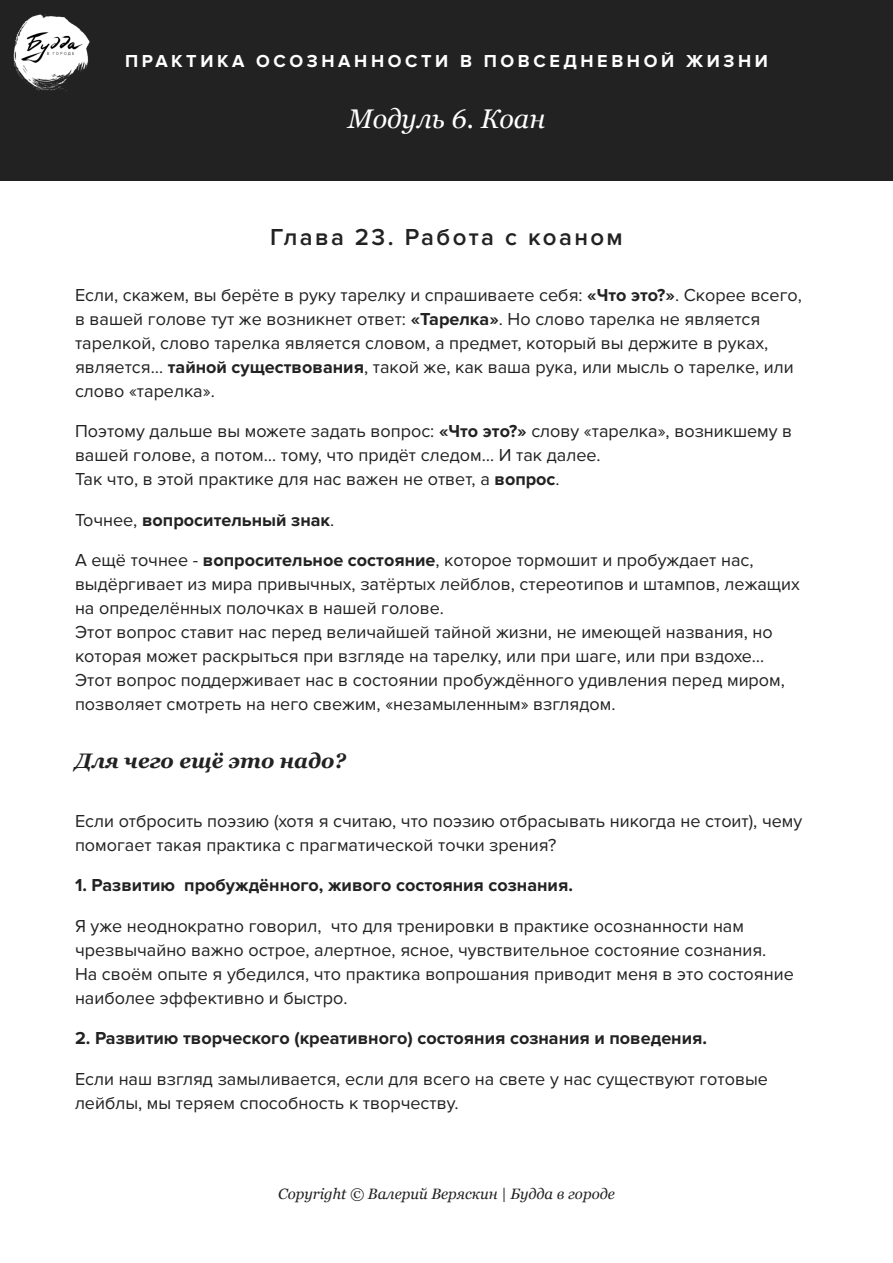
<style>
.page{position:relative;width:893px;height:1263px;background:#fff}
.page>*{position:absolute;margin:0;border:0;box-sizing:border-box;transform-origin:0 0}
.t1{font:italic 27px "Georgia";color:#fff}
.t2{font:600 24px "Proxima Nova";letter-spacing:.1em;color:#222}
.t3{font:italic 700 21px "Georgia";color:#222}
.t4{font:18px/24px "Proxima Nova";color:#222}
.t5{font:700 18px "Proxima Nova";color:#222}
.t6{font:700 18px "Proxima Nova";letter-spacing:.2em;color:#fff}
.t7{font:italic 15px "Georgia";color:#222}
.s1{font-weight:700}
.s2{font-weight:400}
</style>
<div class="page">
<div style="left:0;top:0;width:893px;height:180px;background:#222"></div>
<img style="left:13px;top:14px;width:77px;height:77px">
<p class="t6" style="left:125px;top:50px;width:644px">ПРАКТИКА ОСОЗНАННОСТИ В ПОВСЕДНЕВНОЙ ЖИЗНИ</p>
<p class="t1" style="left:348px;top:99px;width:199px">Модуль 6. Коан</p>
<p class="t2" style="left:270px;top:224px;width:354px">Глава 23. Работа с коаном</p>
<p class="t4" style="left:75px;top:283px;width:728px">Если, скажем, вы берёте в руку тарелку и спрашиваете себя: <span class="s1">«Что это?»</span>. Скорее всего, в вашей голове тут же возникнет ответ: <span class="s1">«Тарелка»</span>. Но слово тарелка не является тарелкой, слово тарелка является словом, а предмет, который вы держите в руках, является… <span class="s1">тайной существования</span>, такой же, как ваша рука, или мысль о тарелке, или слово «тарелка».</p>
<p class="t4" style="left:75px;top:420px;width:719px">Поэтому дальше вы можете задать вопрос: <span class="s1">«Что это?»</span> слову «тарелка», возникшему в вашей голове, а потом… тому, что придёт следом… И так далее.</p>
<p class="t4" style="left:75px;top:468px;width:486px">Так что, в этой практике для нас важен не ответ, а <span class="s1">вопрос</span>.</p>
<p class="t5" style="left:75px;top:509px;width:261px"><span class="s2">Точнее,</span> вопросительный знак<span class="s2">.</span></p>
<p class="t4" style="left:75px;top:549px;width:726px">А ещё точнее - <span class="s1">вопросительное состояние</span>, которое тормошит и пробуждает нас, выдёргивает из мира привычных, затёртых лейблов, стереотипов и штампов, лежащих на определённых полочках в нашей голове.</p>
<p class="t4" style="left:75px;top:621px;width:699px">Этот вопрос ставит нас перед величайшей тайной жизни, не имеющей названия, но которая может раскрыться при взгляде на тарелку, или при шаге, или при вздохе…</p>
<p class="t4" style="left:75px;top:669px;width:711px">Этот вопрос поддерживает нас в состоянии пробуждённого удивления перед миром, позволяет смотреть на него свежим, «незамыленным» взглядом.</p>
<p class="t3" style="left:75px;top:745px;width:272px">Для чего ещё это надо?</p>
<p class="t4" style="left:75px;top:809px;width:729px">Если отбросить поэзию (хотя я считаю, что поэзию отбрасывать никогда не стоит), чему помогает такая практика с прагматической точки зрения?</p>
<p class="t5" style="left:75px;top:875px;width:499px">1. Развитию пробуждённого, живого состояния сознания.</p>
<p class="t4" style="left:75px;top:914px;width:693px">Я уже неоднократно говорил, что для тренировки в практике осознанности нам чрезвычайно важно острое, алертное, ясное, чувствительное состояние сознания.</p>
<p class="t4" style="left:75px;top:962px;width:720px">На своём опыте я убедился, что практика вопрошания приводит меня в это состояние наиболее эффективно и быстро.</p>
<p class="t5" style="left:75px;top:1028px;width:634px">2. Развитию творческого (креативного) состояния сознания и поведения.</p>
<p class="t4" style="left:75px;top:1067px;width:694px">Если наш взгляд замыливается, если для всего на свете у нас существуют готовые лейблы, мы теряем способность к творчеству.</p>
<p class="t7" style="left:278px;top:1183px;width:338px">Copyright © Валерий Веряскин | Будда в городе</p>
</div>
